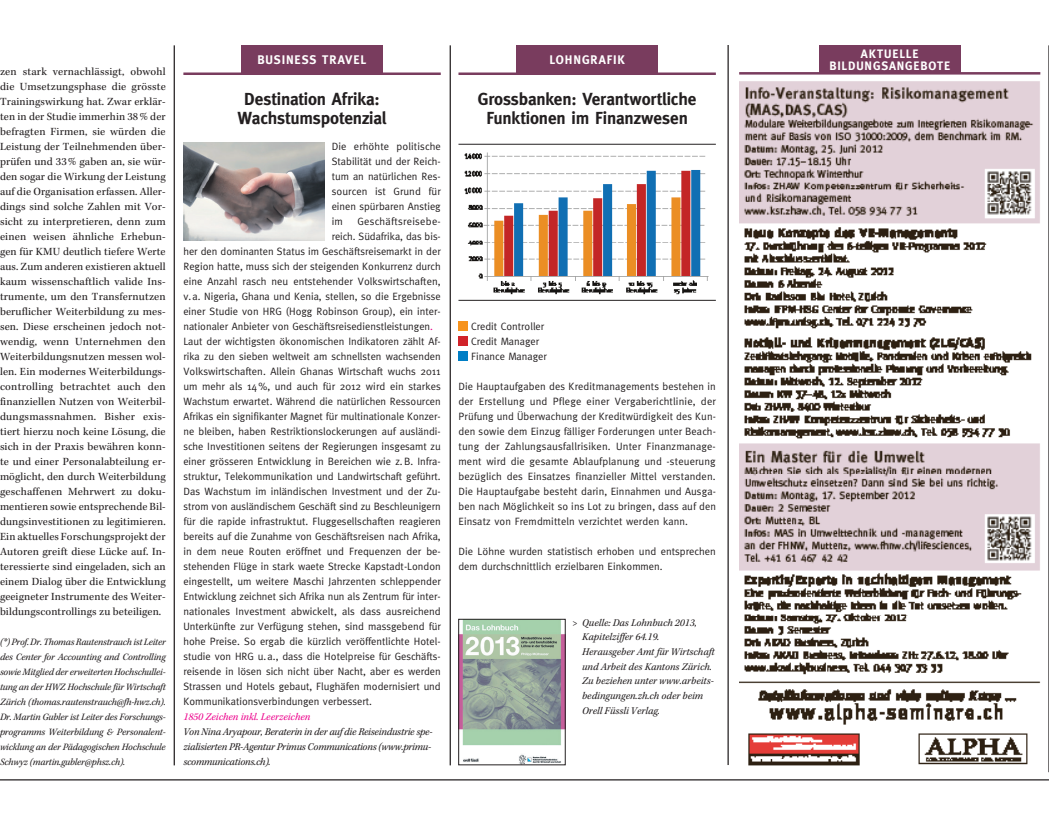
<style>
.page{position:relative;width:1049px;height:815px;background:#fff}
.page>*{position:absolute;margin:0;border:0;box-sizing:border-box;transform-origin:0 0}
.t1{font:700 17.5px/18.8px "Meta";letter-spacing:-.01em;color:#231f20;text-align:center}
.t2{font:700 12.5px "Meta";letter-spacing:.065em;color:#fff}
.t3{font:700 12.25px/11.9px "Meta";letter-spacing:.07em;color:#fff;text-align:center}
.t4{font:11.25px/15px "Kepler Std";letter-spacing:.01em;color:#231f20;text-align:justify}
.t5{font:10.62px/15px "Meta";color:#231f20}
.t6{font:italic 10.62px/14.6px "Kepler Std";color:#231f20}
.t7{font:italic 10.62px/15px "Kepler Std";letter-spacing:-.02em;color:#231f20}
.t8{font:italic 10.62px "Kepler Std";color:#ed028c}
.t9{font:10.62px "Meta";letter-spacing:.025em;color:#231f20}
.t10{font:italic 10px/15px "Kepler Std";letter-spacing:-.015em;color:#231f20;text-align:justify}
.s1{color:#ed028c}
</style>
<div class="page">
<hr style="left:0;top:779px;width:1049px;height:1px;background:#231f20">
<div style="left:819px;top:45px;width:141px;height:28px;background:#793c5e"></div>
<hr style="left:739px;top:72px;width:301px;height:3px;background:#793c5e">
<img style="left:739px;top:81px;width:301px;height:685px">
<hr style="left:1048px;top:45px;width:1px;height:727px;background:#231f20">
<hr style="left:727px;top:45px;width:2px;height:720px;background:#231f20">
<hr style="left:174px;top:45px;width:1px;height:720px;background:#231f20">
<hr style="left:450px;top:45px;width:1px;height:720px;background:#231f20">
<div style="left:458px;top:321px;width:10px;height:10px;background:#f7931d"></div>
<div style="left:458px;top:336px;width:10px;height:10px;background:#d1232a"></div>
<div style="left:458px;top:351px;width:10px;height:10px;background:#007ec5"></div>
<hr style="left:458px;top:144px;width:258px;height:1px;background:#231f20">
<hr style="left:458px;top:300px;width:258px;height:1px;background:#231f20">
<img style="left:464px;top:152px;width:245px;height:143px">
<img style="left:460px;top:621px;width:103px;height:142px">
<div style="left:458px;top:619px;width:107px;height:146px;border:1px solid #231f20"></div>
<div style="left:516px;top:45px;width:142px;height:28px;background:#793c5e"></div>
<hr style="left:458px;top:73px;width:258px;height:2px;background:#793c5e">
<div style="left:241px;top:45px;width:142px;height:28px;background:#793c5e"></div>
<hr style="left:183px;top:73px;width:258px;height:2px;background:#793c5e">
<img style="left:183px;top:143px;width:142px;height:97px">
<p class="t4" style="left:0;top:64px;width:167px">zen stark vernachlässigt, obwohl die Umsetzungsphase die grösste Trainingswirkung hat. Zwar erklär&shy;ten in der Studie immerhin 38 % der befragten Firmen, sie würden die Leistung der Teilnehmenden über&shy;prüfen und 33% gaben an, sie wür&shy;den sogar die Wirkung der Leistung auf die Organisation erfassen. Aller&shy;dings sind solche Zahlen mit Vor&shy;sicht zu interpretieren, denn zum einen weisen ähnliche Erhebun&shy;gen für KMU deutlich tiefere Werte aus. Zum anderen existieren aktuell kaum wissenschaftlich valide Ins&shy;trumente, um den Transfernutzen beruflicher Weiterbildung zu mes&shy;sen. Diese erscheinen jedoch not&shy;wendig, wenn Unternehmen den Weiterbildungsnutzen messen wol&shy;len. Ein modernes Weiterbildungs&shy;controlling betrachtet auch den finanziellen Nutzen von Weiterbil&shy;dungsmassnahmen. Bisher exis&shy;tiert hierzu noch keine Lösung, die sich in der Praxis bewähren konn&shy;te und einer Personalabteilung er&shy;möglicht, den durch Weiterbildung geschaffenen Mehrwert zu doku&shy;mentieren sowie entsprechende Bil&shy;dungsinvestitionen zu legitimieren.<br>Ein aktuelles Forschungsprojekt der Autoren greift diese Lücke auf. In&shy;teressierte sind eingeladen, sich an einem Dialog über die Entwicklung geeigneter Instrumente des Weiter&shy;bildungscontrollings zu beteiligen.</p>
<p class="t10" style="left:0;top:635px;width:167px">(*) Prof. Dr. Thomas Rautenstrauch ist Leiter des Center for Accounting and Controlling sowie Mitglied der erweiterten Hochschullei&shy;tung an der HWZ Hochschule für Wirtschaft Zürich (thomas.rautenstrauch@fh-hwz.ch).<br>Dr. Martin Gubler ist Leiter des Forschungs&shy;programms Weiterbildung &amp; Personalent&shy;wicklung an der Pädagogischen Hochschule Schwyz (martin.gubler@phsz.ch).</p>
<p class="t2" style="left:257px;top:52px;width:110px">BUSINESS TRAVEL</p>
<p class="t2" style="left:549px;top:52px;width:77px">LOHNGRAFIK</p>
<h1 class="t1" style="left:238px;top:90px;width:151px">Destination Afrika:<br>Wachstumspotenzial</h1>
<p class="t5" style="left:332px;top:139px;width:111px;text-align:justify">Die erhöhte politische Stabilität und der Reich&shy;tum an natürlichen Res&shy;sourcen ist Grund für einen spürbaren Anstieg im</p>
<h1 class="t1" style="left:478px;top:90px;width:220px">Grossbanken: Verantwortliche<br>Funktionen im Finanzwesen</h1>
<p class="t9" style="left:357px;top:215px;width:85px">Geschäftsreisebe-</p>
<p class="t5" style="left:332px;top:229px;width:111px">reich. Südafrika, das bis-</p>
<p class="t5" style="left:183px;top:244px;width:259px">her den dominanten Status im Geschäftsreisemarkt in der</p>
<p class="t5" style="left:183px;top:259px;width:259px">Region hatte, muss sich der steigenden Konkurrenz durch</p>
<p class="t5" style="left:183px;top:274px;width:259px">eine Anzahl rasch neu entstehender Volkswirtschaften,</p>
<p class="t5" style="left:183px;top:289px;width:259px">v.a. Nigeria, Ghana und Kenia, stellen, so die Ergebnisse</p>
<p class="t5" style="left:183px;top:304px;width:259px">einer Studie von HRG (Hogg Robinson Group), ein inter-</p>
<p class="t5" style="left:183px;top:319px;width:251px">nationaler Anbieter von Geschäftsreisedienstleistungen<span class="s1">.</span></p>
<p class="t5" style="left:183px;top:334px;width:259px">Laut der wichtigsten ökonomischen Indikatoren zählt Af-</p>
<p class="t5" style="left:183px;top:349px;width:259px">rika zu den sieben weltweit am schnellsten wachsenden</p>
<p class="t5" style="left:183px;top:364px;width:259px">Volkswirtschaften. Allein Ghanas Wirtschaft wuchs 2011</p>
<p class="t5" style="left:183px;top:379px;width:259px">um mehr als 14%, und auch für 2012 wird ein starkes</p>
<p class="t5" style="left:183px;top:394px;width:259px">Wachstum erwartet. Während die natürlichen Ressourcen</p>
<p class="t5" style="left:183px;top:409px;width:259px">Afrikas ein signifikanter Magnet für multinationale Konzer-</p>
<p class="t5" style="left:183px;top:424px;width:259px">ne bleiben, haben Restriktionslockerungen auf ausländi-</p>
<p class="t5" style="left:183px;top:439px;width:259px">sche Investitionen seitens der Regierungen insgesamt zu</p>
<p class="t5" style="left:183px;top:454px;width:259px">einer grösseren Entwicklung in Bereichen wie z.B. Infra-</p>
<p class="t5" style="left:183px;top:469px;width:259px">struktur, Telekommunikation und Landwirtschaft geführt.</p>
<p class="t5" style="left:183px;top:484px;width:259px">Das Wachstum im inländischen Investment und der Zu-</p>
<p class="t5" style="left:183px;top:499px;width:259px">strom von ausländischem Geschäft sind zu Beschleunigern</p>
<p class="t5" style="left:183px;top:514px;width:259px">für die rapide infrastruktut. Fluggesellschaften reagieren</p>
<p class="t5" style="left:183px;top:529px;width:259px">bereits auf die Zunahme von Geschäftsreisen nach Afrika,</p>
<p class="t5" style="left:183px;top:544px;width:259px">in dem neue Routen eröffnet und Frequenzen der be-</p>
<p class="t5" style="left:183px;top:559px;width:259px">stehenden Flüge in stark waete Strecke Kapstadt-London</p>
<p class="t5" style="left:183px;top:574px;width:259px">eingestellt, um weitere Maschi Jahrzenten schleppender</p>
<p class="t5" style="left:183px;top:589px;width:259px">Entwicklung zeichnet sich Afrika nun als Zentrum für inter-</p>
<p class="t5" style="left:183px;top:604px;width:259px">nationales Investment abwickelt, als dass ausreichend</p>
<p class="t5" style="left:183px;top:619px;width:259px">Unterkünfte zur Verfügung stehen, sind massgebend für</p>
<p class="t5" style="left:183px;top:634px;width:259px">hohe Preise. So ergab die kürzlich veröffentlichte Hotel-</p>
<p class="t5" style="left:183px;top:649px;width:259px">studie von HRG u.a., dass die Hotelpreise für Geschäfts-</p>
<p class="t5" style="left:183px;top:664px;width:259px">reisende in lösen sich nicht über Nacht, aber es werden</p>
<p class="t5" style="left:183px;top:679px;width:259px">Strassen und Hotels gebaut, Flughäfen modernisiert und</p>
<p class="t5" style="left:183px;top:694px;width:190px">Kommunikationsverbindungen verbessert.</p>
<p class="t8" style="left:183px;top:711px;width:128px">1850 Zeichen inkl. Leerzeichen</p>
<p class="t7" style="left:183px;top:725px;width:251px">Von Nina Aryapour, Beraterin in der auf die Reiseindustrie spe&shy;zialisierten PR-Agentur Primus Communications (www.primu&shy;scommunications.ch).</p>
<p class="t5" style="left:471px;top:318px;width:77px">Credit Controller<br>Credit Manager<br>Finance Manager</p>
<p class="t5" style="left:458px;top:378px;width:259px;text-align:justify">Die Hauptaufgaben des Kreditmanagements bestehen in der Erstellung und Pflege einer Vergaberichtlinie, der Prüfung und Überwachung der Kreditwürdigkeit des Kun&shy;den sowie dem Einzug fälliger Forderungen unter Beach&shy;tung der Zahlungsausfallrisiken. Unter Finanzmanage&shy;ment wird die gesamte Ablaufplanung und -steuerung bezüglich des Einsatzes finanzieller Mittel verstanden.<br>Die Hauptaufgabe besteht darin, Einnahmen und Ausga&shy;ben nach Möglichkeit so ins Lot zu bringen, dass auf den Einsatz von Fremdmitteln verzichtet werden kann.</p>
<p class="t5" style="left:458px;top:543px;width:259px">Die Löhne wurden statistisch erhoben und entsprechen dem durchschnittlich erzielbaren Einkommen.</p>
<p class="t6" style="left:582px;top:615px;width:134px;text-indent:-10px">&gt; Quelle: Das Lohnbuch 2013,<br>Kapitelziffer 64.19.<br>Herausgeber Amt für Wirtschaft und Arbeit des Kantons Zürich.<br>Zu beziehen unter www.arbeits&shy;bedingungen.zh.ch oder beim<br>Orell Füssli Verlag.</p>
<p class="t3" style="left:829px;top:47px;width:122px">AKTUELLE<br>BILDUNGSANGEBOTE</p>
</div>
